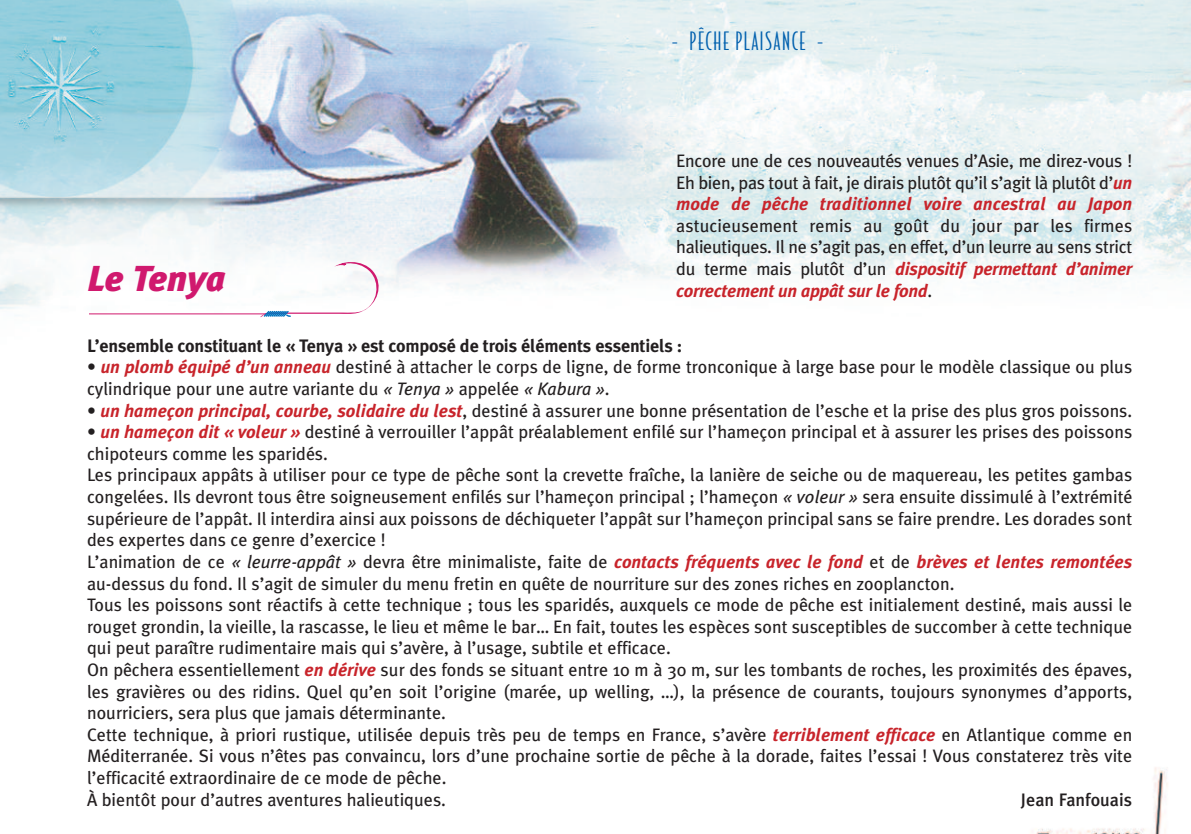
<style>
.page{position:relative;width:1191px;height:834px;background:#fff}
.page>*{position:absolute;margin:0;border:0;box-sizing:border-box;transform-origin:0 0}
.t1{font:italic 900 36px "Meta Plus";color:#d0196e}
.t2{font:24px "Bodega Sans";letter-spacing:.07em;color:#0160ae}
.t3{font:18px/21.6px "Meta Plus";color:#231f20}
.t4{font:700 18px "Meta Plus";letter-spacing:-.01em;color:#231f20}
.t5{font:500 18px "Meta Plus";color:#231f20}
.s1{font-weight:700;font-style:italic;color:#c8242b}
.s2{font-style:italic}
</style>
<div class="page">
<img style="left:0;top:0;width:1191px;height:833px">
<hr style="left:90px;top:313px;width:176px;height:1px;background:#d0196e">
<svg style="left:259px;top:262px;width:119px;height:55px"></svg>
<h1 class="t1" style="left:87px;top:257px;width:140px">Le Tenya</h1>
<h2 class="t2" style="left:671px;top:27px;width:153px">- PÊCHE PLAISANCE -</h2>
<p class="t3" style="left:676px;top:150px;width:457px;text-align:justify">Encore une de ces nouveautés venues d’Asie, me direz-vous !<br>Eh bien, pas tout à fait, je dirais plutôt qu’il s’agit là plutôt d’<span class="s1">un mode de pêche traditionnel voire ancestral au Japon</span></p>
<p class="t3" style="left:676px;top:215px;width:457px;text-align:justify">astucieusement remis au goût du jour par les firmes halieutiques. Il ne s’agit pas, en effet, d’un leurre au sens strict du terme mais plutôt d’un <span class="s1">dispositif permettant d’animer correctement un appât sur le fond</span>.</p>
<p class="t4" style="left:87px;top:335px;width:597px">L’ensemble constituant le « Tenya » est composé de trois éléments essentiels :</p>
<p class="t3" style="left:87px;top:356px;width:1046px">• <span class="s1">un plomb équipé d’un anneau</span> destiné à attacher le corps de ligne, de forme tronconique à large base pour le modèle classique ou plus cylindrique pour une autre variante du <span class="s2">« Tenya »</span> appelée <span class="s2">« Kabura »</span>.</p>
<p class="t3" style="left:87px;top:399px;width:1046px">• <span class="s1">un hameçon principal, courbe, solidaire du lest</span>, destiné à assurer une bonne présentation de l’esche et la prise des plus gros poissons.</p>
<p class="t3" style="left:87px;top:421px;width:1047px">• <span class="s1">un hameçon dit « voleur »</span> destiné à verrouiller l’appât préalablement enfilé sur l’hameçon principal et à assurer les prises des poissons chipoteurs comme les sparidés.<br>Les principaux appâts à utiliser pour ce type de pêche sont la crevette fraîche, la lanière de seiche ou de maquereau, les petites gambas congelées. Ils devront tous être soigneusement enfilés sur l’hameçon principal ; l’hameçon <span class="s2">« voleur »</span> sera ensuite dissimulé à l’extrémité supérieure de l’appât. Il interdira ainsi aux poissons de déchiqueter l’appât sur l’hameçon principal sans se faire prendre. Les dorades sont des expertes dans ce genre d’exercice !<br>L’animation de ce <span class="s2">« leurre-appât »</span> devra être minimaliste, faite de <span class="s1">contacts fréquents avec le fond</span> et de <span class="s1">brèves et lentes remontées </span>au-dessus du fond. Il s’agit de simuler du menu fretin en quête de nourriture sur des zones riches en zooplancton.<br>Tous les poissons sont réactifs à cette technique ; tous les sparidés, auxquels ce mode de pêche est initialement destiné, mais aussi le rouget grondin, la vieille, la rascasse, le lieu et même le bar… En fait, toutes les espèces sont susceptibles de succomber à cette technique qui peut paraître rudimentaire mais qui s’avère, à l’usage, subtile et efficace.<br>On pêchera essentiellement <span class="s1">en dérive</span> sur des fonds se situant entre 10 m à 30 m, sur les tombants de roches, les proximités des épaves, les gravières ou des ridins. Quel qu’en soit l’origine (marée, up welling, …), la présence de courants, toujours synonymes d’apports, nourriciers, sera plus que jamais déterminante.<br>Cette technique, à priori rustique, utilisée depuis très peu de temps en France, s’avère <span class="s1">terriblement efficace</span> en Atlantique comme en Méditerranée. Si vous n’êtes pas convaincu, lors d’une prochaine sortie de pêche à la dorade, faites l’essai ! Vous constaterez très vite l’efficacité extraordinaire de ce mode de pêche.<br>À bientôt pour d’autres aventures halieutiques.</p>
<p class="t5" style="left:1021px;top:788px;width:113px">Jean Fanfouais</p>
</div>
